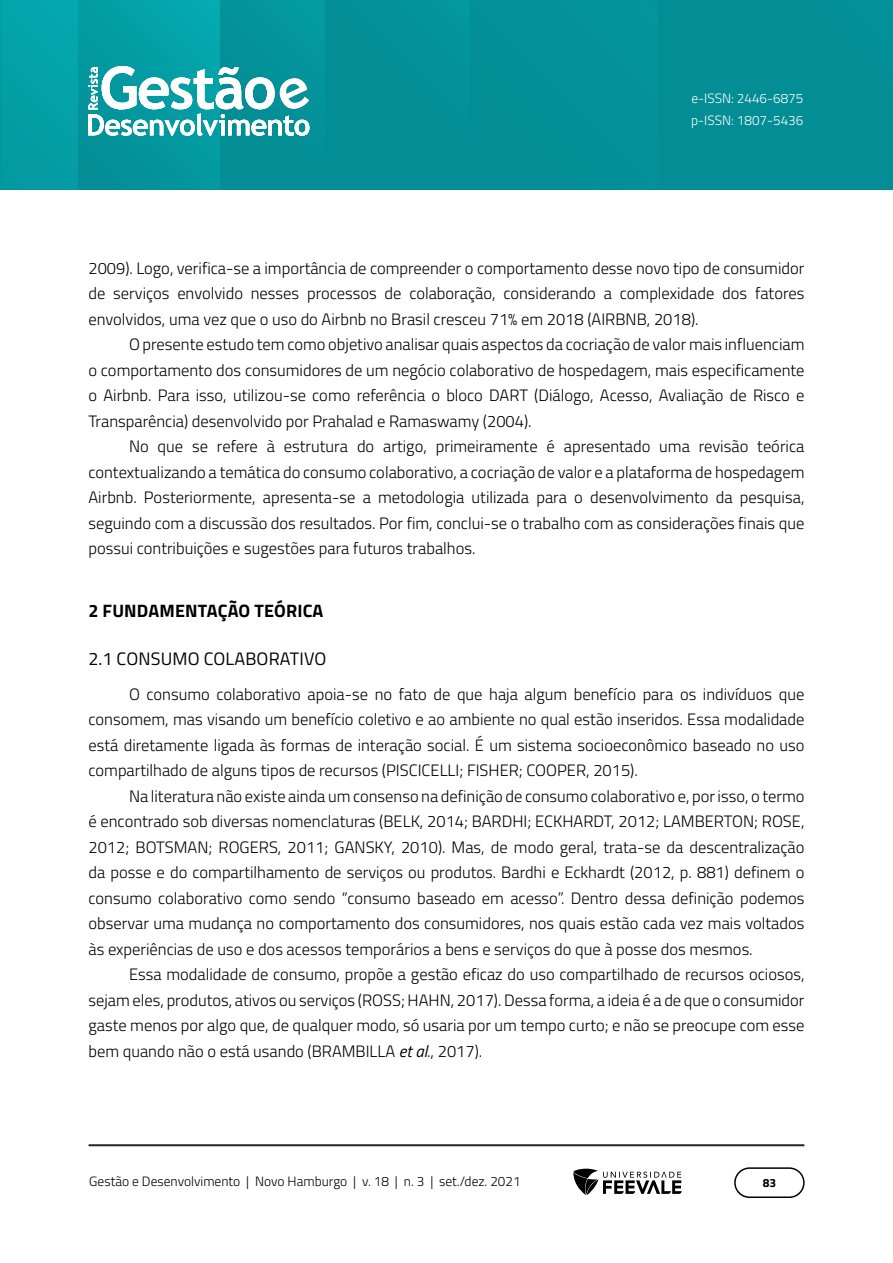
<style>
.page{position:relative;width:893px;height:1263px;background:#fff}
.page>*{position:absolute;margin:0;border:0;box-sizing:border-box;transform-origin:0 0}
.TÍTULO_1_1{font:18px "Titillium Web";letter-spacing:.01em;color:#000}
.TITULO_1{font:700 18px "Titillium Web";letter-spacing:.01em;color:#000}
.Corpo_de_texto{font:300 16.5px/25.5px "Titillium Web";color:#000;text-align:justify}
.t1{font:300 13.5px "Titillium Web";color:#000}
.t2{font:300 13.5px/22.5px "Titillium Web";color:#fff}
.t3{font:700 12px "Titillium Web";color:#000}
.s1{font-weight:400;font-style:italic}
</style>
<div class="page">
<hr style="left:892px;top:0;width:1px;height:190px;background:#03878f">
<img style="left:0;top:0;width:892px;height:190px">
<img style="left:78px;top:0;width:1px;height:190px">
<svg style="left:471px;top:0;width:1px;height:190px"></svg>
<hr style="left:89px;top:1144px;width:715px;height:2px;background:#282828">
<div style="left:734px;top:1167px;width:71px;height:31px;border:2px solid #000;border-radius:15px"></div>
<svg style="left:573px;top:1169px;width:109px;height:26px"></svg>
<svg style="left:88px;top:66px;width:221px;height:70px"></svg>
<p class="t2" style="left:691px;top:86px;width:114px">e-ISSN: 2446-6875 p-ISSN: 1807-5436</p>
<p class="Corpo_de_texto" style="left:88px;top:254px;width:717px">2009). Logo, verifica-se a importância de compreender o comportamento desse novo tipo de consumidor de serviços envolvido nesses processos de colaboração, considerando a complexidade dos fatores envolvidos, uma vez que o uso do Airbnb no Brasil cresceu 71% em 2018 (AIRBNB, 2018).</p>
<p class="Corpo_de_texto" style="left:88px;top:331px;width:717px;text-indent:40px">O presente estudo tem como objetivo analisar quais aspectos da cocriação de valor mais influenciam o comportamento dos consumidores de um negócio colaborativo de hospedagem, mais especificamente o Airbnb. Para isso, utilizou-se como referência o bloco DART (Diálogo, Acesso, Avaliação de Risco e Transparência) desenvolvido por Prahalad e Ramaswamy (2004).</p>
<p class="Corpo_de_texto" style="left:88px;top:433px;width:717px;text-indent:40px">No que se refere à estrutura do artigo, primeiramente é apresentado uma revisão teórica contextualizando a temática do consumo colaborativo, a cocriação de valor e a plataforma de hospedagem Airbnb. Posteriormente, apresenta-se a metodologia utilizada para o desenvolvimento da pesquisa, seguindo com a discussão dos resultados. Por fim, conclui-se o trabalho com as considerações finais que possui contribuições e sugestões para futuros trabalhos.</p>
<p class="TITULO_1" style="left:88px;top:597px;width:236px">2 FUNDAMENTAÇÃO TEÓRICA</p>
<p class="TÍTULO_1_1" style="left:88px;top:646px;width:239px">2.1 CONSUMO COLABORATIVO</p>
<p class="Corpo_de_texto" style="left:88px;top:680px;width:717px;text-indent:40px">O consumo colaborativo apoia-se no fato de que haja algum benefício para os indivíduos que consomem, mas visando um benefício coletivo e ao ambiente no qual estão inseridos. Essa modalidade está diretamente ligada às formas de interação social. É um sistema socioeconômico baseado no uso compartilhado de alguns tipos de recursos (PISCICELLI; FISHER; COOPER, 2015).</p>
<p class="Corpo_de_texto" style="left:88px;top:782px;width:718px;text-indent:40px">Na literatura não existe ainda um consenso na definição de consumo colaborativo e, por isso, o termo é encontrado sob diversas nomenclaturas (BELK, 2014; BARDHI; ECKHARDT, 2012; LAMBERTON; ROSE, 2012; BOTSMAN; ROGERS, 2011; GANSKY, 2010). Mas, de modo geral, trata-se da descentralização da posse e do compartilhamento de serviços ou produtos. Bardhi e Eckhardt (2012, p. 881) definem o consumo colaborativo como sendo “consumo baseado em acesso”. Dentro dessa definição podemos observar uma mudança no comportamento dos consumidores, nos quais estão cada vez mais voltados às experiências de uso e dos acessos temporários a bens e serviços do que à posse dos mesmos.</p>
<p class="Corpo_de_texto" style="left:88px;top:961px;width:718px;text-indent:40px">Essa modalidade de consumo, propõe a gestão eficaz do uso compartilhado de recursos ociosos, sejam eles, produtos, ativos ou serviços (ROSS; HAHN, 2017). Dessa forma, a ideia é a de que o consumidor gaste menos por algo que, de qualquer modo, só usaria por um tempo curto; e não se preocupe com esse bem quando não o está usando (BRAMBILLA <span class="s1">et al</span>., 2017).</p>
<p class="t1" style="left:89px;top:1171px;width:433px">Gestão e Desenvolvimento | Novo Hamburgo | v. 18 | n. 3 | set./dez. 2021</p>
<p class="t3" style="left:763px;top:1174px;width:15px">83</p>
</div>
